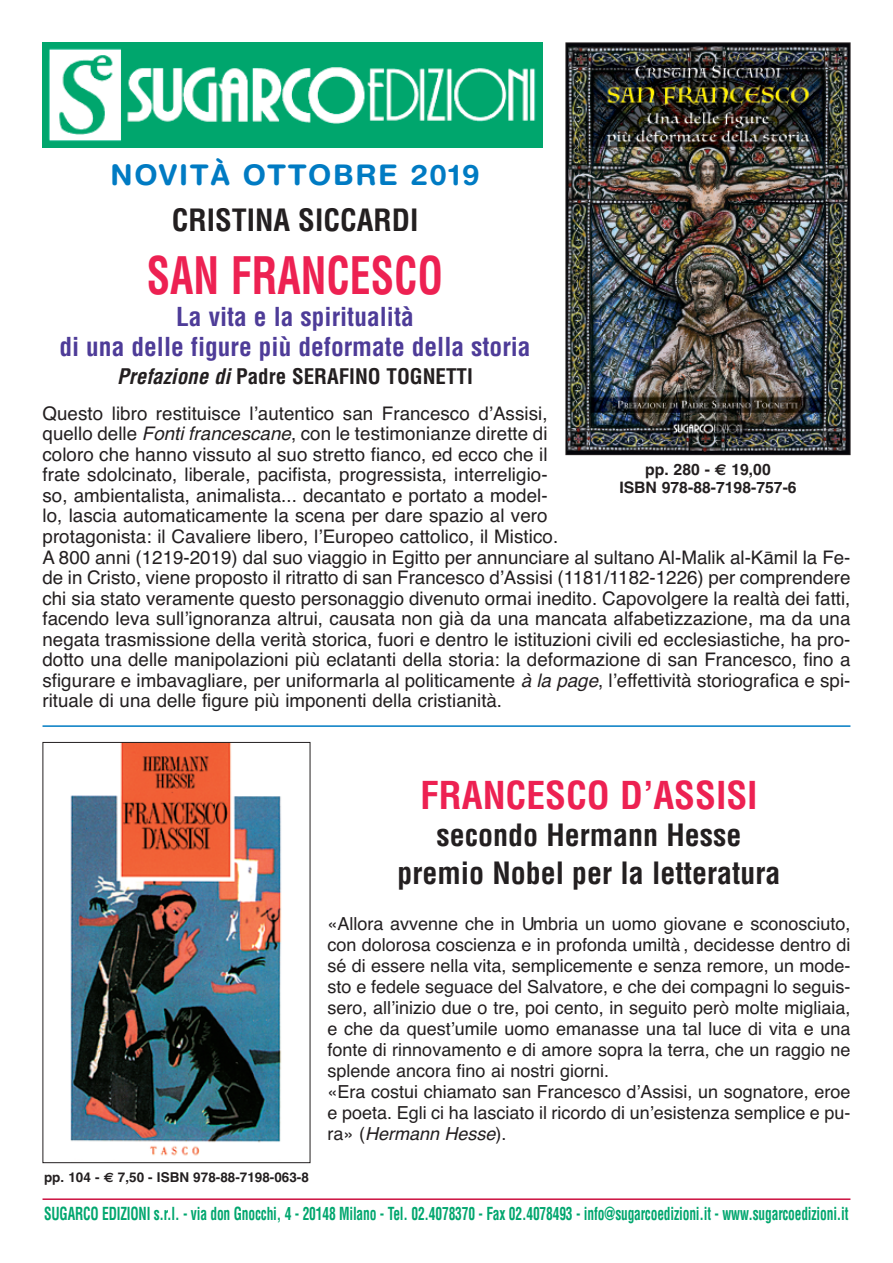
<style>
.page{position:relative;width:893px;height:1263px;background:#fff}
.page>*{position:absolute;margin:0;border:0;box-sizing:border-box;transform-origin:0 0}
.t1{font:700 condensed 50.4px "Helvetica";color:#ed2152;scale:.83 1}
.t2{font:700 condensed 37.5px "Helvetica";color:#ed2152}
.t3{font:700 condensed 30px/37.5px "Helvetica";color:#231f20;text-align:center}
.t4{font:700 28.5px "Helvetica Rounded";letter-spacing:.06em;color:#007bc3}
.t5{font:700 condensed 25.5px/30px "Helvetica";color:#4e3c98;text-align:center}
.t6{font:700 condensed 21px "Helvetica";color:#231f20}
.t7{font:18.75px/20.5px "Helvetica";color:#231f20}
.t8{font:18px/21px "Helvetica";color:#231f20}
.t9{font:700 condensed 17.55px "Helvetica";letter-spacing:-.01em;color:#00a66e;scale:.77 1}
.t10{font:700 15.75px/18px "Helvetica";color:#231f20;text-align:center}
.t11{font:700 13.5px "Helvetica";color:#231f20}
.s1{font-style:italic}
.s2{font-family:"Euro Sans"}
</style>
<div class="page">
<hr style="left:43px;top:1198px;width:807px;height:2px;background:#cd1141">
<hr style="left:43px;top:725px;width:807px;height:2px;background:#007bc3">
<img style="left:568px;top:45px;width:280px;height:408px">
<div style="left:566px;top:43px;width:284px;height:412px;border:1px solid #231f20"></div>
<img style="left:43px;top:43px;width:499px;height:104px">
<img style="left:70px;top:744px;width:212px;height:412px">
<div style="left:43px;top:742px;width:267px;height:421px;border:1px solid #231f20"></div>
<h3 class="t4" style="left:111px;top:164px;width:370px">NOVITÀ OTTOBRE 2019</h3>
<h3 class="t3" style="left:172px;top:202px;width:248px">CRISTINA SICCARDI</h3>
<h1 class="t1" style="left:147px;top:247px;width:358px">SAN FRANCESCO</h1>
<h3 class="t5" style="left:59px;top:302px;width:473px">La vita e la spiritualità<br>di una delle figure più deformate della storia</h3>
<p class="t6" style="left:117px;top:365px;width:357px"><span class="s1">Prefazione di</span> Padre SERAFINO TOGNETTI</p>
<p class="t7" style="left:43px;top:403px;width:809px">Questo libro restituisce l’autentico san Francesco d’Assisi,<br>quello delle <span class="s1">Fonti francescane</span>, con le testimonianze dirette di<br>coloro che hanno vissuto al suo stretto fianco, ed ecco che il<br>frate sdolcinato, liberale, pacifista, progressista, interreligio-<br>so, ambientalista, animalista... decantato e portato a model-<br>lo, lascia automaticamente la scena per dare spazio al vero<br>protagonista: il Cavaliere libero, l’Europeo cattolico, il Mistico.<br>A 800 anni (1219-2019) dal suo viaggio in Egitto per annunciare al sultano Al-Malik al-Kāmil la Fe&shy;de in Cristo, viene proposto il ritratto di san Francesco d’Assisi (1181/1182-1226) per comprendere chi sia stato veramente questo personaggio divenuto ormai inedito. Capovolgere la realtà dei fatti, facendo leva sull’ignoranza altrui, causata non già da una mancata alfabetizzazione, ma da una negata trasmissione della verità storica, fuori e dentro le istituzioni civili ed ecclesiastiche, ha pro&shy;dotto una delle manipolazioni più eclatanti della storia: la deformazione di san Francesco, fino a sfigurare e imbavagliare, per uniformarla al politicamente <span class="s1">à la page</span>, l’effettività storiografica e spi&shy;rituale di una delle figure più imponenti della cristianità.</p>
<p class="t10" style="left:619px;top:461px;width:179px">pp. 280 - <span class="s2">€</span> 19,00<br>ISBN 978-88-7198-757-6</p>
<p class="t11" style="left:44px;top:1169px;width:266px">pp. 104 - <span class="s2">€</span> 7,50 - ISBN 978-88-7198-063-8</p>
<h2 class="t2" style="left:420px;top:774px;width:339px">FRANCESCO D’ASSISI</h2>
<h3 class="t3" style="left:397px;top:817px;width:385px">secondo Hermann Hesse premio Nobel per la letteratura</h3>
<p class="t8" style="left:327px;top:914px;width:525px">«Allora avvenne che in Umbria un uomo giovane e sconosciuto, con dolorosa coscienza e in profonda umiltà , decidesse dentro di sé di essere nella vita, semplicemente e senza remore, un mode&shy;sto e fedele seguace del Salvatore, e che dei compagni lo seguis&shy;sero, all’inizio due o tre, poi cento, in seguito però molte migliaia, e che da quest’umile uomo emanasse una tal luce di vita e una fonte di rinnovamento e di amore sopra la terra, che un raggio ne splende ancora fino ai nostri giorni.<br>«Era costui chiamato san Francesco d’Assisi, un sognatore, eroe e poeta. Egli ci ha lasciato il ricordo di un’esistenza semplice e pu&shy;ra» (<span class="s1">Hermann Hesse</span>).</p>
<p class="t9" style="left:44px;top:1203px;width:1046px">SUGARCO EDIZIONI s.r.l. - via don Gnocchi, 4 - 20148 Milano - Tel. 02.4078370 - Fax 02.4078493 - info@sugarcoedizioni.it - www.sugarcoedizioni.it</p>
</div>
